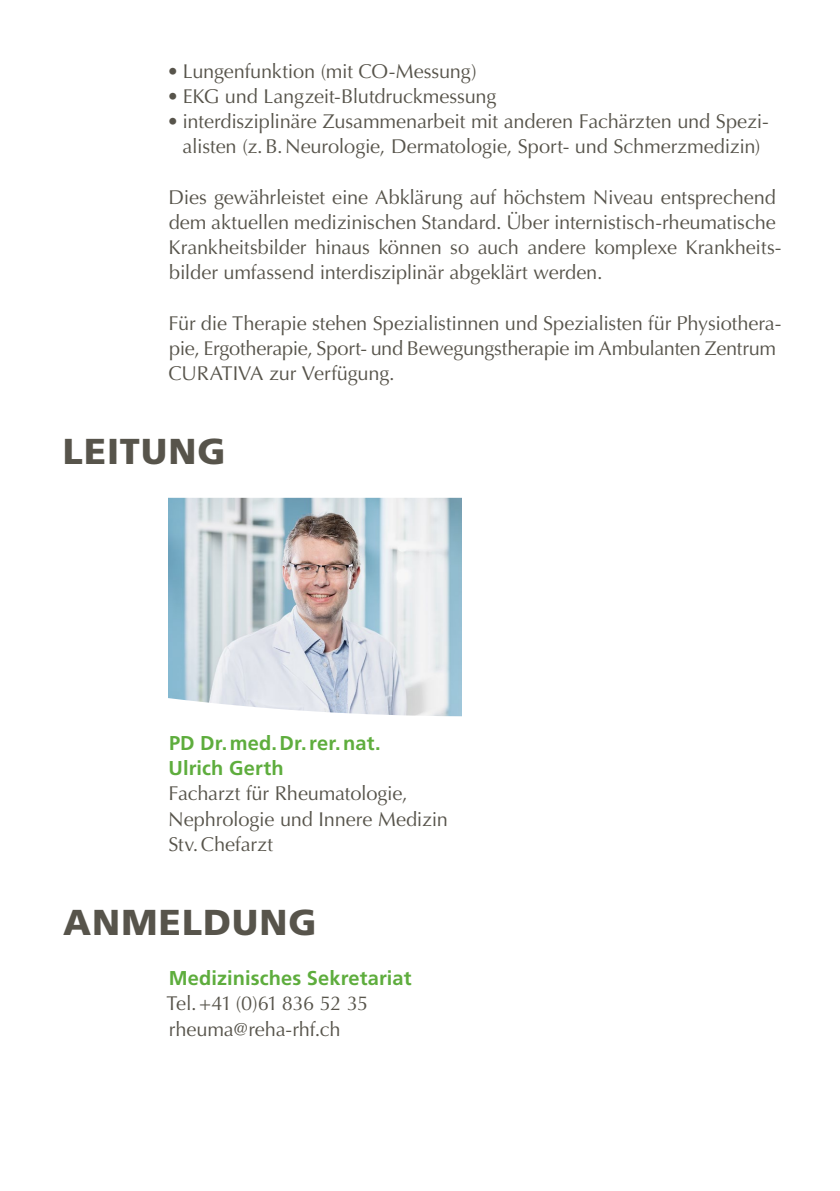
<style>
.page{position:relative;width:840px;height:1191px;background:#fff}
.page>*{position:absolute;margin:0;border:0;box-sizing:border-box;transform-origin:0 0}
.REHA_Titel-3{font:900 36px "Frutiger LT Pro";letter-spacing:.03em;color:#57544b}
.REHA_Grundtext{font:20px/25.2px "Optima";letter-spacing:-.01em;color:#57544b;text-align:center}
.REHA_Grundtext_lb{font:20px/25.2px "Optima";letter-spacing:-.01em;color:#57544b}
.REHA_Zwischentitel{font:700 20px/25.2px "Frutiger LT Pro";letter-spacing:.005em;color:#5ead3d}
.REHA_Grundtext-2{font:20px "Optima";letter-spacing:-.04em;color:#57544b}
</style>
<div class="page">
<img style="left:168px;top:498px;width:293px;height:218px">
<p class="REHA_Grundtext" style="left:167px;top:59px;width:311px">• Lungenfunktion (mit CO-Messung)</p>
<p class="REHA_Grundtext" style="left:167px;top:84px;width:331px">• EKG und Langzeit-Blutdruckmessung</p>
<p class="REHA_Grundtext" style="left:167px;top:109px;width:601px">• interdisziplinäre Zusammenarbeit mit anderen Fachärzten und Spezi&shy;alisten (z.B.Neurologie, Dermatologie, Sport- und Schmerzmedizin)</p>
<p class="REHA_Grundtext" style="left:168px;top:185px;width:610px;text-align:justify">Dies gewährleistet eine Abklärung auf höchstem Niveau entsprechend dem aktuellen medizinischen Standard. Über internistisch-rheumatische Krankheitsbilder hinaus können so auch andere komplexe Krankheits-- bilder umfassend interdisziplinär abgeklärt werden.</p>
<p class="REHA_Grundtext" style="left:168px;top:311px;width:614px;text-align:left">Für die Therapie stehen Spezialistinnen und Spezialisten für Physiothera&shy;pie, Ergotherapie, Sport- und Bewegungstherapie im Ambulanten Zentrum<br>CURATIVA zur Verfügung.</p>
<p class="REHA_Titel-3" style="left:63px;top:430px;width:164px">LEITUNG</p>
<p class="REHA_Zwischentitel" style="left:168px;top:730px;width:213px">PD Dr.med.Dr.rer.nat.<br>Ulrich Gerth</p>
<p class="REHA_Grundtext_lb" style="left:168px;top:781px;width:281px">Facharzt für Rheumatologie,<br>Nephrologie und Innere Medizin</p>
<p class="REHA_Grundtext_lb" style="left:168px;top:831px;width:106px">Stv.Chefarzt</p>
<p class="REHA_Titel-3" style="left:63px;top:900px;width:255px">ANMELDUNG</p>
<p class="REHA_Zwischentitel" style="left:169px;top:965px;width:244px">Medizinisches Sekretariat</p>
<p class="REHA_Grundtext-2" style="left:166px;top:992px;width:203px">Tel.+41 (0)61 836 52 35</p>
<p class="REHA_Grundtext" style="left:169px;top:1016px;width:173px">rheuma@reha-rhf.ch</p>
</div>
